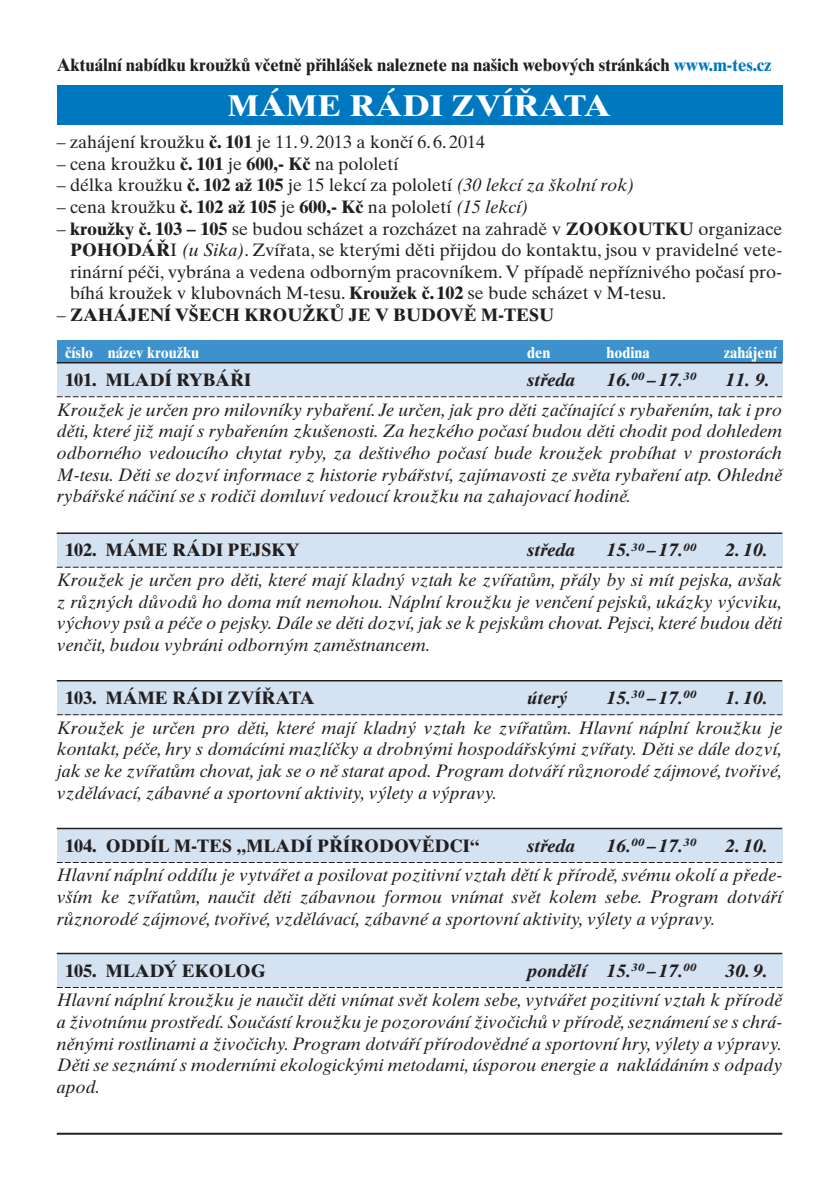
<style>
.page{position:relative;width:838px;height:1190px;background:#fff}
.page>*{position:absolute;margin:0;border:0;box-sizing:border-box;transform-origin:0 0}
.t1{font:700 30px "Times Ten CE";color:#fff;scale:1.1 1}
.t2{font:italic 18px/21.6px "Times Ten CE";color:#231f20;text-align:justify}
.t3{font:18px/21.6px "Times Ten CE";color:#231f20;text-align:justify}
.t4{font:700 18px "Times Ten CE";color:#231f20}
.t5{font:italic 700 18px "Times Ten CE";color:#231f20}
.t6{font:700 18px "Times Ten CE";color:#231f20;scale:.93 1}
.t7{font:700 16px "Times Ten CE";color:#fff;scale:.9 1}
.s1{color:#0078c0}
.s2{font-weight:700}
.s3{font-style:italic}
.s4{font-weight:400}
</style>
<div class="page">
<div style="left:57px;top:85px;width:725px;height:40px;background:#0078c0"></div>
<div style="left:57px;top:533px;width:725px;height:34px;background:#d4e2f2"></div>
<hr style="left:57px;top:532px;width:725px;height:2px;background:#231f20">
<svg style="left:57px;top:567px;width:725px;height:1px"></svg>
<div style="left:57px;top:681px;width:725px;height:34px;background:#d4e2f2"></div>
<hr style="left:57px;top:680px;width:725px;height:1px;background:#231f20">
<svg style="left:57px;top:714px;width:725px;height:1px"></svg>
<div style="left:57px;top:828px;width:725px;height:34px;background:#d4e2f2"></div>
<hr style="left:57px;top:828px;width:725px;height:1px;background:#231f20">
<svg style="left:57px;top:862px;width:725px;height:1px"></svg>
<div style="left:57px;top:953px;width:725px;height:34px;background:#d4e2f2"></div>
<hr style="left:57px;top:953px;width:725px;height:1px;background:#231f20">
<svg style="left:57px;top:987px;width:725px;height:1px"></svg>
<hr style="left:57px;top:1133px;width:725px;height:2px;background:#231f20">
<div style="left:57px;top:340px;width:725px;height:23px;background:#3d92ce"></div>
<div style="left:57px;top:363px;width:725px;height:34px;background:#d4e2f2"></div>
<hr style="left:57px;top:362px;width:725px;height:1px;background:#231f20">
<svg style="left:57px;top:396px;width:725px;height:1px"></svg>
<p class="t6" style="left:57px;top:58px;width:770px">Aktuální nabídku krouÏkÛ vãetnû pfiihlá‰ek naleznete na na‰ich webov˘ch stránkách <span class="s1">www.m-tes.cz</span></p>
<h1 class="t1" style="left:228px;top:94px;width:350px">MÁME RÁDI ZVÍ¤ATA</h1>
<p class="t3" style="left:57px;top:133px;width:430px">– zahájení krouÏku <span class="s2">ã. 101</span> je 11. 9.2013 a konãí 6. 6.2014</p>
<p class="t3" style="left:57px;top:155px;width:343px">– cena krouÏku <span class="s2">ã. 101</span> je <span class="s2">600,- Kã</span> na pololetí</p>
<p class="t3" style="left:57px;top:176px;width:579px">– délka krouÏku <span class="s2">ã. 102 aÏ 105</span> je 15 lekcí za pololetí <span class="s3">(30 lekcí za ‰kolní rok)</span></p>
<p class="t3" style="left:57px;top:198px;width:473px">– cena krouÏku <span class="s2">ã. 102 aÏ 105</span> je <span class="s2">600,- Kã</span> na pololetí <span class="s3">(15 lekcí)</span></p>
<p class="t3" style="left:70px;top:219px;width:714px;text-indent:-13px">– <span class="s2">krouÏky ã. 103 – 105</span> se budou scházet a rozcházet na zahradû v <span class="s2">ZOOKOUTKU</span> organizace <span class="s2">POHODÁ¤</span>I <span class="s3">(u Sika)</span>. Zvífiata, se kter˘mi dûti pfiijdou do kontaktu, jsou v pravidelné vete&shy;rinární péãi, vybrána a vedena odborn˘m pracovníkem. V pfiípadû nepfiíznivého poãasí pro&shy;bíhá krouÏek v klubovnách M-tesu. <span class="s2">KrouÏek ã.102</span> se bude scházet v M-tesu.</p>
<p class="t4" style="left:57px;top:308px;width:499px"><span class="s4">–</span> ZAHÁJENÍ V·ECH KROUÎKÒ JE V BUDOVù M-TESU</p>
<p class="t7" style="left:65px;top:347px;width:150px">ãíslo název krouÏku</p>
<p class="t7" style="left:527px;top:347px;width:27px">den</p>
<p class="t7" style="left:607px;top:347px;width:50px">hodina</p>
<p class="t7" style="left:724px;top:347px;width:60px">zahájení</p>
<p class="t4" style="left:65px;top:373px;width:188px">101. MLADÍ RYBÁ¤I</p>
<p class="t5" style="left:527px;top:373px;width:49px">stfieda</p>
<p class="t5" style="left:607px;top:373px;width:92px">16.<sup>00</sup> –17.<sup>30</sup></p>
<p class="t5" style="left:726px;top:373px;width:46px">11. 9.</p>
<p class="t2" style="left:57px;top:401px;width:727px">KrouÏek je urãen pro milovníky rybafiení. Je urãen, jak pro dûti zaãínající s rybafiením, tak i pro dûti, které jiÏ mají s rybafiením zku‰enosti. Za hezkého poãasí budou dûti chodit pod dohledem odborného vedoucího chytat ryby, za de‰tivého poãasí bude krouÏek probíhat v prostorách M-tesu. Dûti se dozví informace z historie rybáfiství, zajímavosti ze svûta rybafiení atp. Ohlednû rybáfiské náãiní se s rodiãi domluví vedoucí krouÏku na zahajovací hodinû.</p>
<p class="t4" style="left:65px;top:543px;width:236px">102. MÁME RÁDI PEJSKY</p>
<p class="t5" style="left:527px;top:543px;width:49px">stfieda</p>
<p class="t5" style="left:607px;top:543px;width:92px">15.<sup>30</sup> –17.<sup>00</sup></p>
<p class="t5" style="left:726px;top:543px;width:44px">2. 10.</p>
<p class="t2" style="left:57px;top:571px;width:727px">KrouÏek je urãen pro dûti, které mají kladn˘ vztah ke zvífiatÛm, pfiály by si mít pejska, av‰ak z rÛzn˘ch dÛvodÛ ho doma mít nemohou. Náplní krouÏku je venãení pejskÛ, ukázky v˘cviku, v˘chovy psÛ a péãe o pejsky. Dále se dûti dozví, jak se k pejskÛm chovat. Pejsci, které budou dûti venãit, budou vybráni odborn˘m zamûstnancem.</p>
<p class="t4" style="left:65px;top:691px;width:251px">103. MÁME RÁDI ZVÍ¤ATA</p>
<p class="t5" style="left:527px;top:691px;width:42px">úter˘</p>
<p class="t5" style="left:607px;top:691px;width:92px">15.<sup>30</sup> –17.<sup>00</sup></p>
<p class="t5" style="left:726px;top:691px;width:44px">1. 10.</p>
<p class="t2" style="left:57px;top:719px;width:727px">KrouÏek je urãen pro dûti, které mají kladn˘ vztah ke zvífiatÛm. Hlavní náplní krouÏku je kontakt, péãe, hry s domácími mazlíãky a drobn˘mi hospodáfisk˘mi zvífiaty. Dûti se dále dozví, jak se ke zvífiatÛm chovat, jak se o nû starat apod. Program dotváfií rÛznorodé zájmové, tvofiivé, vzdûlávací, zábavné a sportovní aktivity, v˘lety a v˘pravy.</p>
<p class="t4" style="left:65px;top:839px;width:416px">104. ODDÍL M-TES „MLADÍ P¤ÍRODOVùDCI“</p>
<p class="t5" style="left:527px;top:838px;width:49px">stfieda</p>
<p class="t5" style="left:607px;top:838px;width:92px">16.<sup>00</sup> –17.<sup>30</sup></p>
<p class="t5" style="left:726px;top:838px;width:44px">2. 10.</p>
<p class="t2" style="left:57px;top:866px;width:727px">Hlavní náplní oddílu je vytváfiet a posilovat pozitivní vztah dûtí k pfiírodû, svému okolí a pfiede&shy;v‰ím ke zvífiatÛm, nauãit dûti zábavnou formou vnímat svût kolem sebe. Program dotváfií rÛznorodé zájmové, tvofiivé, vzdûlávací, zábavné a sportovní aktivity, v˘lety a v˘pravy.</p>
<p class="t4" style="left:65px;top:964px;width:202px">105. MLAD¯ EKOLOG</p>
<p class="t5" style="left:527px;top:963px;width:171px">pondûlí 15.<sup>30</sup> –17.<sup>00</sup></p>
<p class="t5" style="left:726px;top:963px;width:44px">30. 9.</p>
<p class="t2" style="left:57px;top:991px;width:727px">Hlavní náplní krouÏku je nauãit dûti vnímat svût kolem sebe, vytváfiet pozitivní vztah k pfiírodû a Ïivotnímu prostfiedí. Souãástí krouÏku je pozorování ÏivoãichÛ v pfiírodû, seznámení se s chrá&shy;nûn˘mi rostlinami a Ïivoãichy. Program dotváfií pfiírodovûdné a sportovní hry, v˘lety a v˘pravy.<br>Dûti se seznámí s moderními ekologick˘mi metodami, úsporou energie a nakládáním s odpady apod.</p>
</div>
